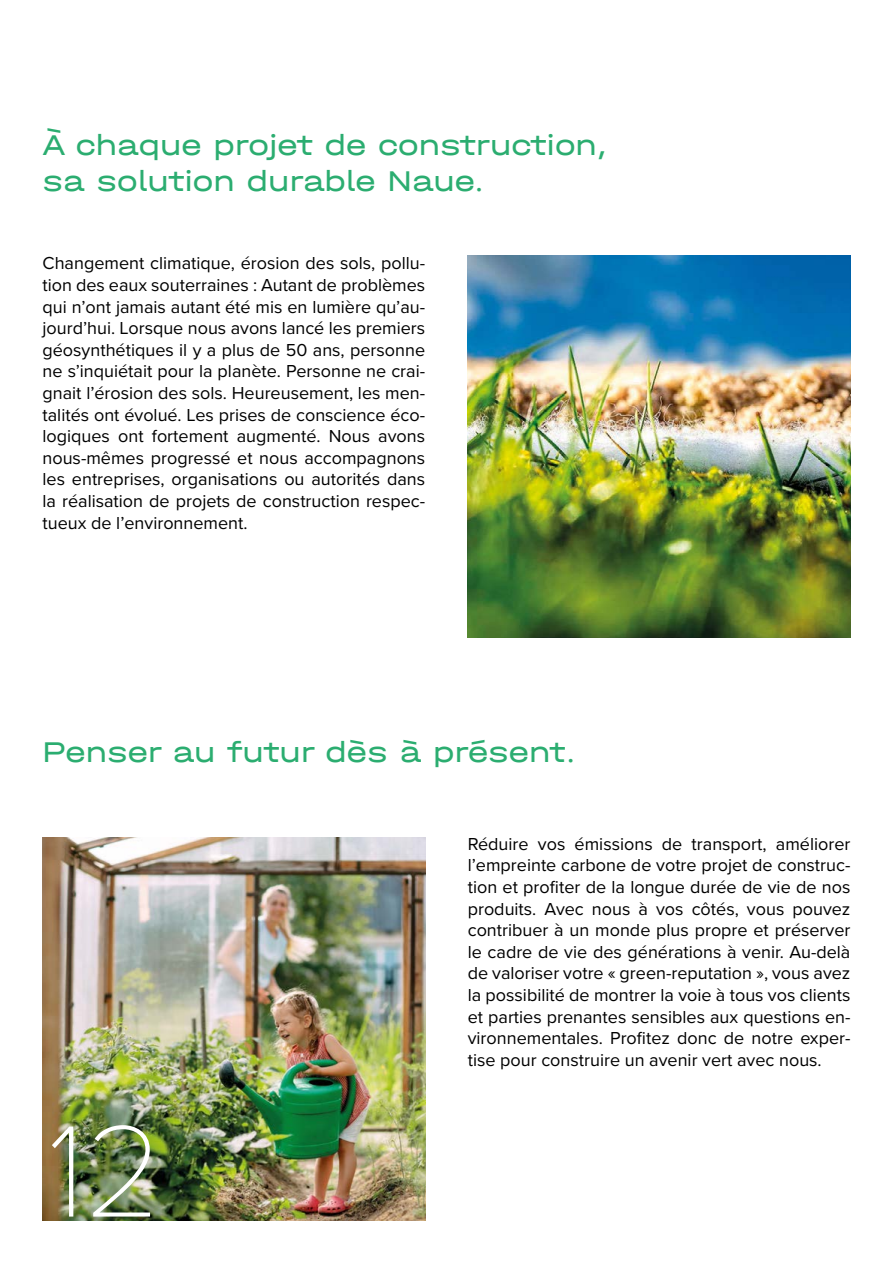
<style>
.page{position:relative;width:893px;height:1263px;background:#fff}
.page>*{position:absolute;margin:0;border:0;box-sizing:border-box;transform-origin:0 0}
.t1{font:100 135px "Proxima Nova T";color:#fff}
.t2{font:30px/36px "Halvar Breit";color:#2bad70}
.t3{font:18px/21.6px "Proxima Nova";color:#000;text-align:justify}
</style>
<div class="page">
<img style="left:468px;top:255px;width:382px;height:383px">
<img style="left:43px;top:838px;width:382px;height:382px">
<h2 class="t2" style="left:43px;top:126px;width:566px">À chaque projet de construction, sa solution durable Naue.</h2>
<p class="t3" style="left:43px;top:252px;width:384px">Changement climatique, érosion des sols, pollu&shy;tion des eaux souterraines : Autant de problèmes qui n’ont jamais autant été mis en lumière qu’au&shy;jourd’hui. Lorsque nous avons lancé les premiers géosynthétiques il y a plus de 50 ans, personne ne s’inquiétait pour la planète. Personne ne crai&shy;gnait l’érosion des sols. Heureusement, les men&shy;talités ont évolué. Les prises de conscience éco&shy;logiques ont fortement augmenté. Nous avons nous-mêmes progressé et nous accompagnons les entreprises, organisations ou autorités dans la réalisation de projets de construction respec&shy;tueux de l’environnement.</p>
<h2 class="t2" style="left:43px;top:733px;width:535px">Penser au futur dès à présent.</h2>
<h1 class="t1" style="left:48px;top:1071px;width:117px">12</h1>
<p class="t3" style="left:468px;top:832px;width:384px">Réduire vos émissions de transport, améliorer l’empreinte carbone de votre projet de construc&shy;tion et profiter de la longue durée de vie de nos produits. Avec nous à vos côtés, vous pouvez contribuer à un monde plus propre et préserver le cadre de vie des générations à venir. Au-delà de valoriser votre « green-reputation », vous avez la possibilité de montrer la voie à tous vos clients et parties prenantes sensibles aux questions en&shy;vironnementales. Profitez donc de notre exper&shy;tise pour construire un avenir vert avec nous.</p>
</div>
